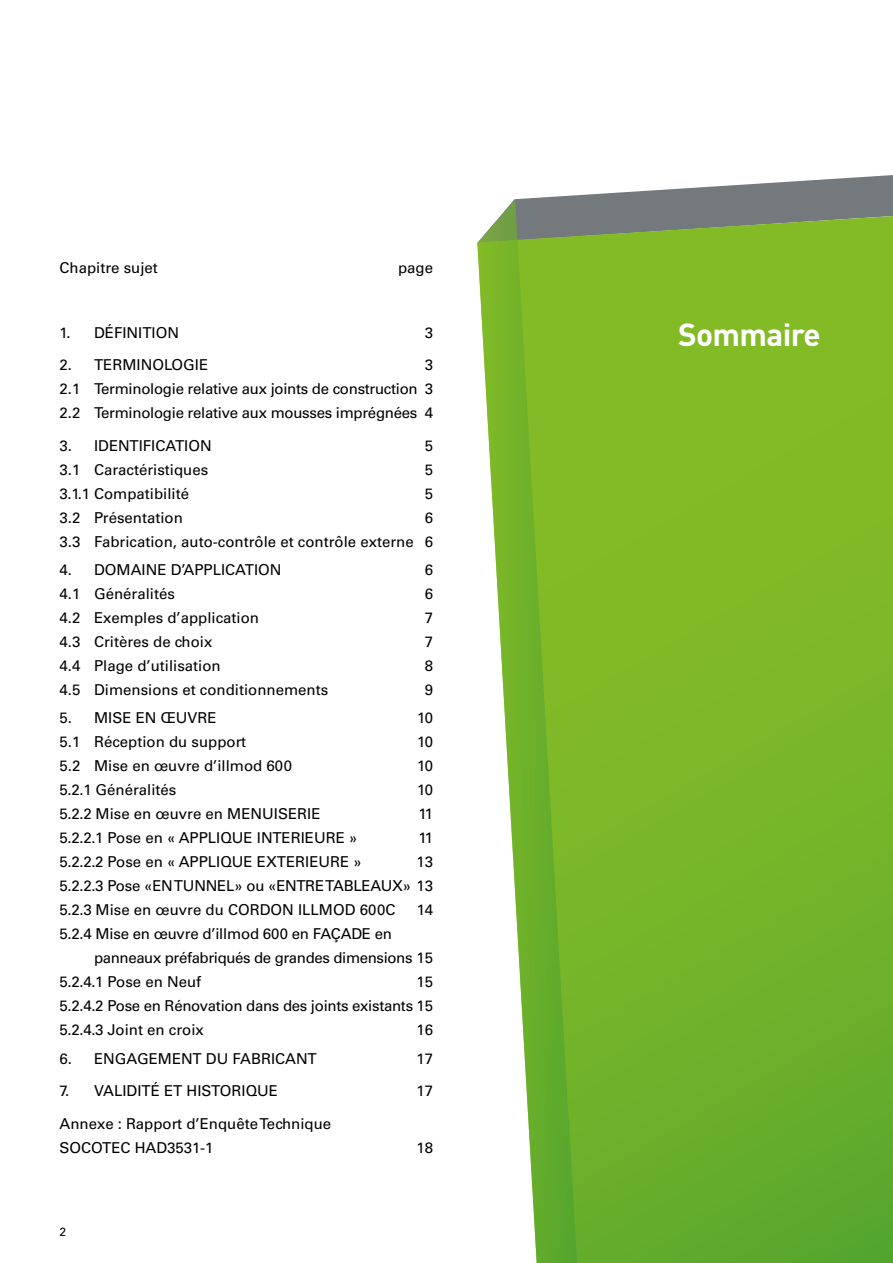
<style>
.page{position:relative;width:893px;height:1263px;background:#fff}
.page>*{position:absolute;margin:0;border:0;box-sizing:border-box;transform-origin:0 0}
.t1{font:700 31.5px "DIN";letter-spacing:-.02em;color:#fff}
.t2{font:15px/24px "Univers";color:#000;text-align:justify}
.t3{font:15px "Univers";letter-spacing:-.025em;color:#000}
.t4{font:12px "Univers";color:#000}
</style>
<div class="page">
<svg style="left:514px;top:175px;width:379px;height:41px"></svg>
<svg style="left:578px;top:216px;width:315px;height:1047px;background:#77b529"></svg>
<svg style="left:477px;top:200px;width:101px;height:1063px"></svg>
<p class="t2" style="left:60px;top:256px;width:100px">Chapitre sujet</p>
<p class="t2" style="left:398px;top:256px;width:37px">page</p>
<p class="t2" style="left:60px;top:321px;width:121px">1. DÉFINITION</p>
<p class="t2" style="left:425px;top:321px;width:10px">3</p>
<p class="t2" style="left:60px;top:353px;width:150px">2. TERMINOLOGIE</p>
<p class="t2" style="left:60px;top:353px;width:375px;text-indent:365px">3<br>2.1 Terminologie relative aux joints de construction 3<br>2.2 Terminologie relative aux mousses imprégnées 4</p>
<p class="t2" style="left:60px;top:434px;width:154px">3. IDENTIFICATION</p>
<p class="t2" style="left:425px;top:434px;width:10px">5</p>
<p class="t2" style="left:60px;top:458px;width:150px">3.1 Caractéristiques</p>
<p class="t2" style="left:425px;top:458px;width:10px">5</p>
<p class="t2" style="left:60px;top:482px;width:131px">3.1.1 Compatibilité</p>
<p class="t2" style="left:425px;top:482px;width:10px">5</p>
<p class="t2" style="left:60px;top:506px;width:125px">3.2 Présentation</p>
<p class="t2" style="left:60px;top:506px;width:375px;text-align:right">6<br>3.3 Fabrication, auto-contrôle et contrôle externe 6</p>
<p class="t2" style="left:60px;top:558px;width:224px">4. DOMAINE D’APPLICATION</p>
<p class="t2" style="left:425px;top:558px;width:10px">6</p>
<p class="t2" style="left:60px;top:582px;width:117px">4.1 Généralités</p>
<p class="t2" style="left:425px;top:582px;width:10px">6</p>
<p class="t2" style="left:60px;top:606px;width:201px">4.2 Exemples d’application</p>
<p class="t2" style="left:425px;top:606px;width:10px">7</p>
<p class="t2" style="left:60px;top:630px;width:154px">4.3 Critères de choix</p>
<p class="t2" style="left:425px;top:630px;width:10px">7</p>
<p class="t2" style="left:60px;top:654px;width:163px">4.4 Plage d’utilisation</p>
<p class="t2" style="left:425px;top:654px;width:10px">8</p>
<p class="t2" style="left:60px;top:678px;width:270px">4.5 Dimensions et conditionnements</p>
<p class="t2" style="left:425px;top:678px;width:10px">9</p>
<p class="t2" style="left:60px;top:706px;width:159px">5. MISE EN ŒUVRE</p>
<p class="t2" style="left:417px;top:706px;width:17px">10</p>
<p class="t2" style="left:60px;top:730px;width:188px">5.1 Réception du support</p>
<p class="t2" style="left:417px;top:730px;width:17px">10</p>
<p class="t2" style="left:60px;top:754px;width:234px">5.2 Mise en œuvre d’illmod 600</p>
<p class="t2" style="left:417px;top:754px;width:17px">10</p>
<p class="t2" style="left:60px;top:778px;width:118px">5.2.1 Généralités</p>
<p class="t2" style="left:417px;top:778px;width:17px">10</p>
<p class="t2" style="left:60px;top:802px;width:263px">5.2.2 Mise en œuvre en MENUISERIE</p>
<p class="t2" style="left:418px;top:802px;width:16px">11</p>
<p class="t2" style="left:60px;top:826px;width:299px">5.2.2.1 Pose en « APPLIQUE INTERIEURE »</p>
<p class="t2" style="left:418px;top:826px;width:16px">11</p>
<p class="t2" style="left:60px;top:850px;width:304px">5.2.2.2 Pose en « APPLIQUE EXTERIEURE »</p>
<p class="t2" style="left:60px;top:850px;width:375px;text-indent:357px">13<br>5.2.2.3 Pose «EN TUNNEL» ou «ENTRE TABLEAUX» 13<br>5.2.3 Mise en œuvre du CORDON ILLMOD 600C</p>
<p class="t2" style="left:417px;top:898px;width:18px">14</p>
<p class="t2" style="left:60px;top:922px;width:334px">5.2.4 Mise en œuvre d’illmod 600 en FAÇADE en</p>
<p class="t3" style="left:94px;top:949px;width:341px">panneaux préfabriqués de grandes dimensions 15</p>
<p class="t2" style="left:60px;top:970px;width:143px">5.2.4.1 Pose en Neuf</p>
<p class="t2" style="left:60px;top:970px;width:375px;text-indent:357px">15<br>5.2.4.2 Pose en Rénovation dans des joints existants 15<br>5.2.4.3 Joint en croix</p>
<p class="t2" style="left:417px;top:1018px;width:18px">16</p>
<p class="t2" style="left:60px;top:1046px;width:259px">6. ENGAGEMENT DU FABRICANT</p>
<p class="t2" style="left:417px;top:1046px;width:18px">17</p>
<p class="t2" style="left:60px;top:1079px;width:220px">7. VALIDITÉ ET HISTORIQUE</p>
<p class="t2" style="left:417px;top:1079px;width:18px">17</p>
<p class="t2" style="left:60px;top:1111px;width:273px">Annexe : Rapport d’Enquête Technique<br>SOCOTEC HAD3531-1</p>
<p class="t2" style="left:417px;top:1135px;width:18px">18</p>
<p class="t4" style="left:60px;top:1225px;width:8px">2</p>
<h1 class="t1" style="left:678px;top:314px;width:144px">Sommaire</h1>
</div>
